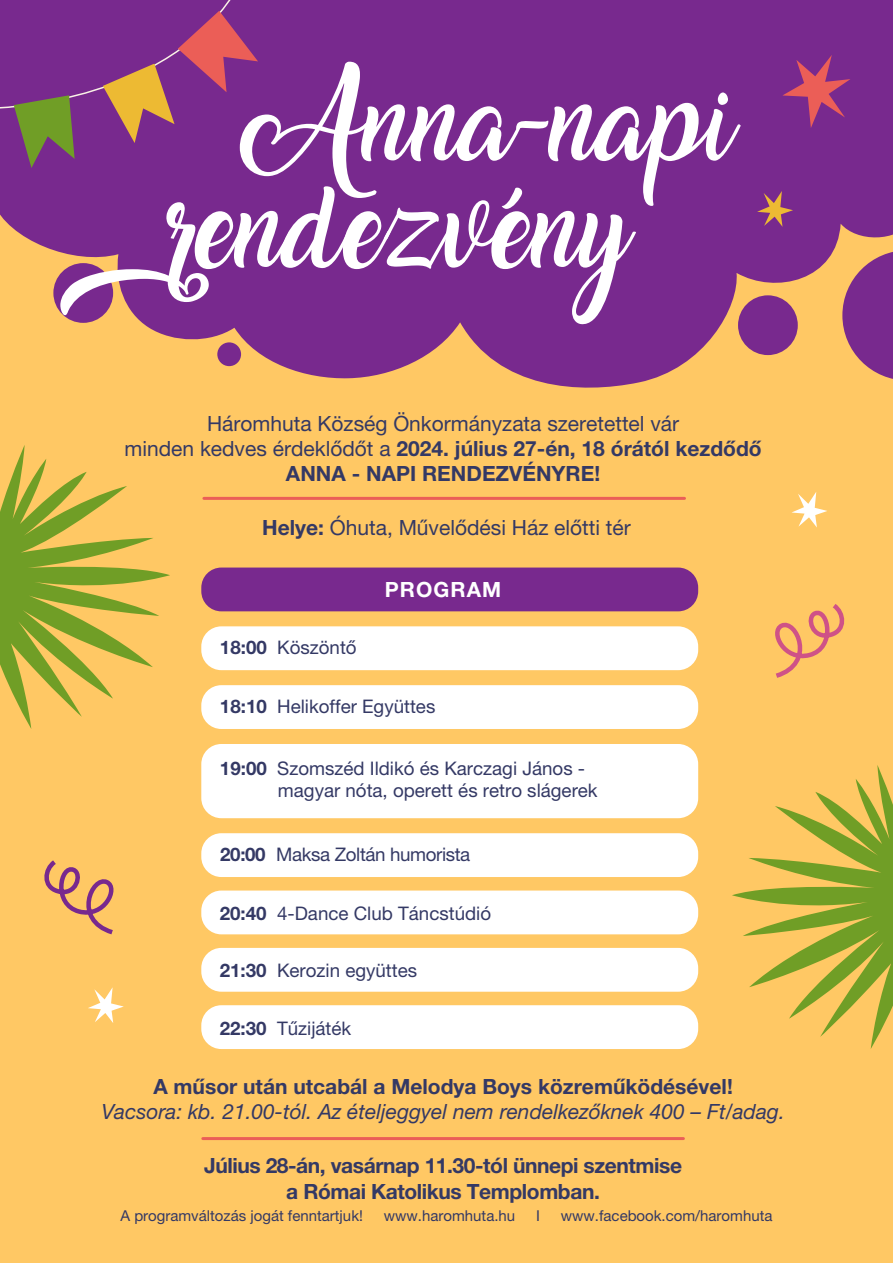
<style>
.page{position:relative;width:893px;height:1263px;background:#ffc864}
.page>*{position:absolute;margin:0;border:0;box-sizing:border-box;transform-origin:0 0}
.t1{font:72px "Amarillo";color:#fff}
.t2{font:21px/25.2px "Helvetica Neue LT Pro";color:#343965;text-align:center}
.t3{font:700 21px/25.2px "Helvetica Neue LT Pro";letter-spacing:-.02em;color:#343965;text-align:center}
.t4{font:italic 21px "Helvetica Neue LT Pro";color:#343965}
.t5{font:700 21px "Helvetica Neue LT Pro";color:#343965}
.t6{font:700 21px "Helvetica Neue LT Pro";letter-spacing:.05em;color:#fff}
.t7{font:18.75px/22.5px "Helvetica Neue LT Pro";color:#343965}
.t8{font:18.75px "Helvetica Neue LT Pro";letter-spacing:-.02em;color:#343965}
.t9{font:15px "Helvetica Neue LT Pro";color:#343965}
.s1{font-weight:700}
</style>
<div class="page">
<svg style="left:0;top:0;width:893px;height:388px;fill:#78298e"></svg>
<div style="left:201px;top:626px;width:497px;height:44px;background:#fff;border-radius:20px"></div>
<div style="left:201px;top:744px;width:497px;height:74px;background:#fff;border-radius:20px"></div>
<div style="left:201px;top:890px;width:497px;height:44px;background:#fff;border-radius:20px"></div>
<hr style="left:204px;top:497px;width:480px;height:3px;background:#eb5e57">
<hr style="left:203px;top:1137px;width:480px;height:3px;background:#eb5e57">
<div style="left:201px;top:833px;width:497px;height:44px;background:#fff;border-radius:20px"></div>
<div style="left:201px;top:567px;width:497px;height:44px;background:#78298e;border-radius:20px"></div>
<div style="left:201px;top:685px;width:497px;height:44px;background:#fff;border-radius:20px"></div>
<div style="left:201px;top:948px;width:497px;height:44px;background:#fff;border-radius:20px"></div>
<div style="left:201px;top:1005px;width:497px;height:44px;background:#fff;border-radius:20px"></div>
<svg style="left:0;top:0;width:258px;height:168px"></svg>
<svg style="left:0;top:445px;width:170px;height:284px"></svg>
<svg style="left:732px;top:765px;width:161px;height:284px"></svg>
<svg style="left:757px;top:191px;width:36px;height:36px"></svg>
<svg style="left:782px;top:55px;width:68px;height:73px"></svg>
<svg style="left:775px;top:604px;width:70px;height:74px"></svg>
<svg style="left:44px;top:860px;width:70px;height:75px"></svg>
<svg style="left:88px;top:987px;width:36px;height:36px"></svg>
<svg style="left:792px;top:492px;width:35px;height:35px"></svg>
<p class="t1" style="left:242px;top:94px;width:493px">Anna-napi</p>
<p class="t1" style="left:170px;top:201px;width:461px">rendezvény</p>
<p class="t2" style="left:125px;top:410px;width:639px">Háromhuta Község Önkormányzata szeretettel vár<br>minden kedves érdeklődőt a <span class="s1">2024. július 27-én, 18 órától kezdődő<br>ANNA - NAPI RENDEZVÉNYRE!</span></p>
<p class="t2" style="left:262px;top:515px;width:370px"><span class="s1">Helye:</span> Óhuta, Művelődési Ház előtti tér</p>
<p class="t7" style="left:220px;top:636px;width:138px"><span class="s1">18:00</span> Köszöntő</p>
<p class="t6" style="left:385px;top:576px;width:118px">PROGRAM</p>
<p class="t7" style="left:220px;top:695px;width:217px"><span class="s1">18:10</span> Helikoffer Együttes</p>
<p class="t7" style="left:278px;top:757px;width:321px;text-indent:-58px"><span class="s1">19:00</span> Szomszéd Ildikó és Karczagi János - magyar nóta, operett és retro slágerek</p>
<p class="t8" style="left:220px;top:843px;width:252px"><span class="s1">20:00</span> Maksa Zoltán humorista</p>
<p class="t7" style="left:220px;top:902px;width:273px"><span class="s1">20:40</span> 4-Dance Club Táncstúdió</p>
<p class="t7" style="left:220px;top:959px;width:199px"><span class="s1">21:30</span> Kerozin együttes</p>
<p class="t7" style="left:220px;top:1016px;width:133px"><span class="s1">22:30</span> Tűzijáték</p>
<p class="t5" style="left:153px;top:1073px;width:581px">A műsor után utcabál a Melodya Boys közreműködésével!</p>
<p class="t4" style="left:101px;top:1098px;width:685px">Vacsora: kb. 21.00-tól. Az ételjeggyel nem rendelkezőknek 400 – Ft/adag.</p>
<p class="t3" style="left:204px;top:1153px;width:480px">Július 28-án, vasárnap 11.30-tól ünnepi szentmise a Római Katolikus Templomban.</p>
<p class="t9" style="left:120px;top:1206px;width:244px">A programváltozás jogát fenntartjuk!</p>
<p class="t9" style="left:384px;top:1206px;width:133px">www.haromhuta.hu</p>
<p class="t9" style="left:536px;top:1206px;width:5px">I</p>
<p class="t9" style="left:561px;top:1206px;width:213px">www.facebook.com/haromhuta</p>
</div>
